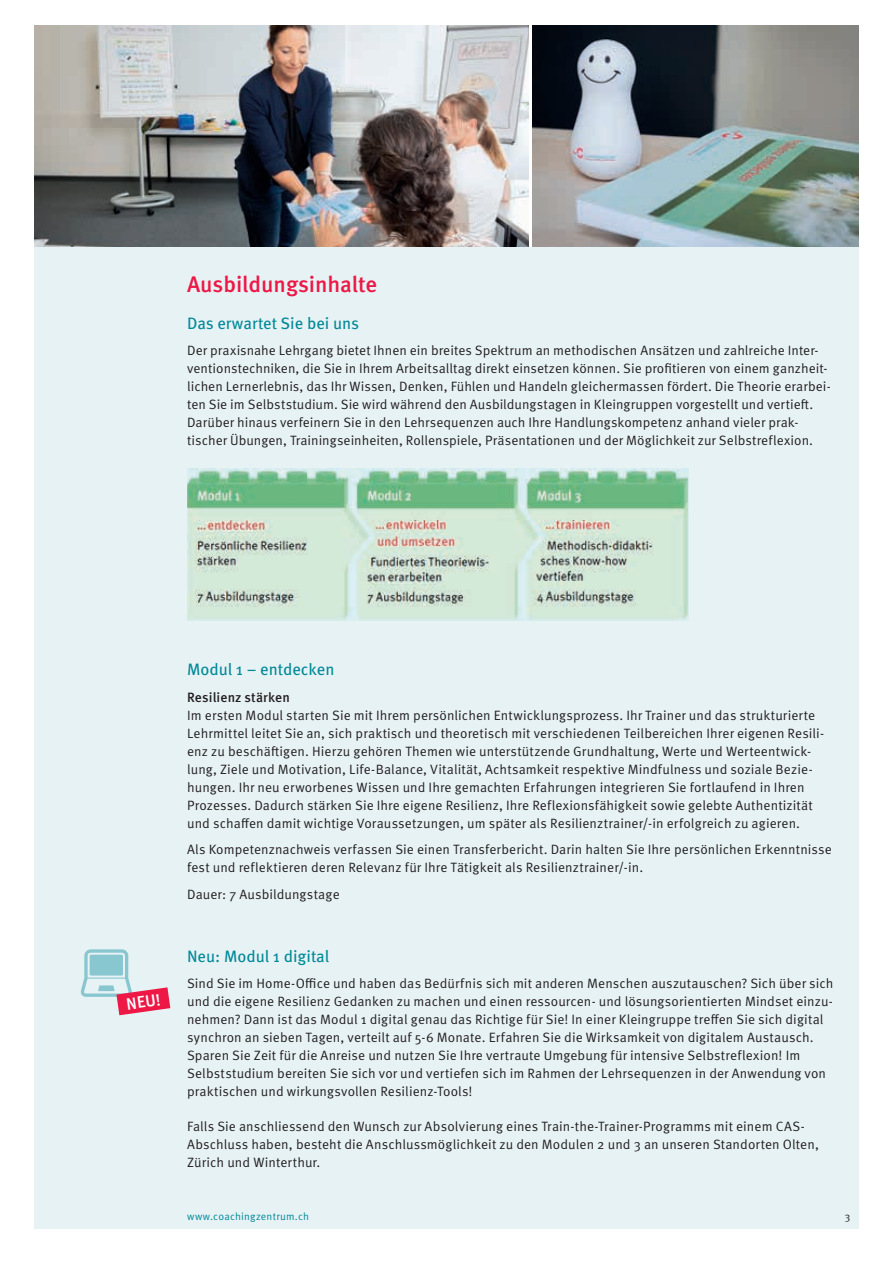
<style>
.page{position:relative;width:893px;height:1263px;background:#fff}
.page>*{position:absolute;margin:0;border:0;box-sizing:border-box;transform-origin:0 0}
.t1{font:500 22.5px "Meta OT";letter-spacing:-.005em;color:#ed1845}
.t2{font:16.5px "Meta OT";color:#008997}
.t3{font:500 16.5px "Meta OT";color:#fff}
.t4{font:13.5px/18px "Meta OT Norm";letter-spacing:.005em;color:#231f20}
.t5{font:500 13.5px "Meta OT";letter-spacing:.005em;color:#231f20}
.t6{font:10.5px "Meta OT Norm";letter-spacing:.015em;color:#008997}
.t7{font:10.5px "Meta OT Norm";color:#231f20}
</style>
<div class="page">
<div style="left:34px;top:34px;width:825px;height:1195px;background:#e7f2f5"></div>
<img style="left:533px;top:26px;width:326px;height:221px">
<hr style="left:529px;top:26px;width:3px;height:221px;background:#fff">
<img style="left:34px;top:26px;width:495px;height:221px">
<img style="left:187px;top:469px;width:502px;height:152px">
<svg style="left:81px;top:949px;width:89px;height:66px"></svg>
<h1 class="t1" style="left:187px;top:271px;width:192px">Ausbildungsinhalte</h1>
<p class="t2" style="left:187px;top:313px;width:174px">Das erwartet Sie bei uns</p>
<p class="t4" style="left:187px;top:342px;width:645px">Der praxisnahe Lehrgang bietet Ihnen ein breites Spektrum an methodischen Ansätzen und zahlreiche Inter&shy;ventionstechniken, die Sie in Ihrem Arbeitsalltag direkt einsetzen können. Sie profitieren von einem ganzheit&shy;lichen Lernerlebnis, das Ihr Wissen, Denken, Fühlen und Handeln gleichermassen fördert. Die Theorie erarbei&shy;ten Sie im Selbststudium. Sie wird während den Ausbildungstagen in Kleingruppen vorgestellt und vertieft.<br>Darüber hinaus verfeinern Sie in den Lehrsequenzen auch Ihre Handlungskompetenz anhand vieler prak&shy;tischer Übungen, Trainingseinheiten, Rollenspiele, Präsentationen und der Möglichkeit zur Selbstreflexion.</p>
<p class="t3" style="left:125px;top:994px;width:36px;rotate:-8deg">NEU!</p>
<p class="t2" style="left:187px;top:660px;width:149px">Modul 1 – entdecken</p>
<p class="t5" style="left:187px;top:689px;width:104px">Resilienz stärken</p>
<p class="t4" style="left:187px;top:706px;width:639px">Im ersten Modul starten Sie mit Ihrem persönlichen Entwicklungsprozess. Ihr Trainer und das strukturierte Lehrmittel leitet Sie an, sich praktisch und theoretisch mit verschiedenen Teilbereichen Ihrer eigenen Resili&shy;enz zu beschäftigen. Hierzu gehören Themen wie unterstützende Grundhaltung, Werte und Werteentwick&shy;lung, Ziele und Motivation, Life-Balance, Vitalität, Achtsamkeit respektive Mindfulness und soziale Bezie&shy;hungen. Ihr neu erworbenes Wissen und Ihre gemachten Erfahrungen integrieren Sie fortlaufend in Ihren Prozesses. Dadurch stärken Sie Ihre eigene Resilienz, Ihre Reflexionsfähigkeit sowie gelebte Authentizität und schaffen damit wichtige Voraussetzungen, um später als Resilienztrainer/-in erfolgreich zu agieren.</p>
<p class="t4" style="left:187px;top:841px;width:646px">Als Kompetenznachweis verfassen Sie einen Transferbericht. Darin halten Sie Ihre persönlichen Erkenntnisse fest und reflektieren deren Relevanz für Ihre Tätigkeit als Resilienztrainer/-in.</p>
<p class="t4" style="left:187px;top:885px;width:154px">Dauer: 7 Ausbildungstage</p>
<p class="t2" style="left:187px;top:946px;width:144px">Neu: Modul 1 digital</p>
<p class="t4" style="left:187px;top:975px;width:648px">Sind Sie im Home-Office und haben das Bedürfnis sich mit anderen Menschen auszutauschen? Sich über sich und die eigene Resilienz Gedanken zu machen und einen ressourcen- und lösungsorientierten Mindset einzu&shy;nehmen? Dann ist das Modul 1 digital genau das Richtige für Sie! In einer Kleingruppe treffen Sie sich digital synchron an sieben Tagen, verteilt auf 5-6 Monate. Erfahren Sie die Wirksamkeit von digitalem Austausch.<br>Sparen Sie Zeit für die Anreise und nutzen Sie Ihre vertraute Umgebung für intensive Selbstreflexion! Im Selbststudium bereiten Sie sich vor und vertiefen sich im Rahmen der Lehrsequenzen in der Anwendung von praktischen und wirkungsvollen Resilienz-Tools!</p>
<p class="t4" style="left:187px;top:1118px;width:633px">Falls Sie anschliessend den Wunsch zur Absolvierung eines Train-the-Trainer-Programms mit einem CAS-<br>Abschluss haben, besteht die Anschlussmöglichkeit zu den Modulen 2 und 3 an unseren Standorten Olten,<br>Zürich und Winterthur.</p>
<p class="t6" style="left:187px;top:1210px;width:123px">www.coachingzentrum.ch</p>
<p class="t7" style="left:845px;top:1210px;width:7px">3</p>
</div>
